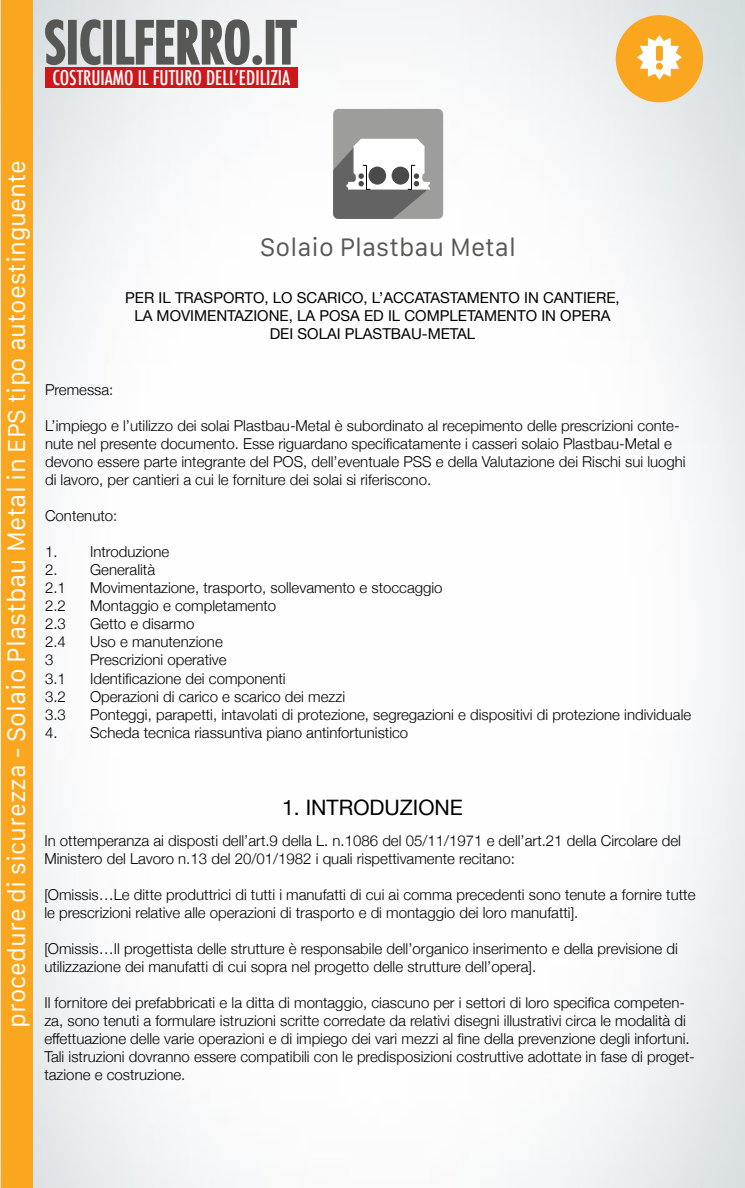
<style>
.page{position:relative;width:745px;height:1188px;background:#fff}
.page>*{position:absolute;margin:0;border:0;box-sizing:border-box;transform-origin:0 0}
.t1{font:26.25px "San Francisco Text";color:#575756}
.t2{font:25.38px "San Francisco Text";color:#fff}
.t3{font:21.25px "Helvetica Neue";color:#000}
.t4{font:500 condensed 19.75px "Futura";color:#fff}
.t5{font:300 15px/18px "Helvetica Neue";color:#000}
.t6{font:15px/18px "Helvetica Neue";color:#000;text-align:center}
.s1{font-size:26.25px}
</style>
<div class="page">
<img style="left:0;top:1px;width:744px;height:1186px">
<div style="left:615px;top:15px;width:87px;height:87px;background:#faa61f;border-radius:50%"></div>
<svg style="left:637px;top:35px;width:44px;height:45px"></svg>
<svg style="left:43px;top:18px;width:255px;height:49px"></svg>
<div style="left:45px;top:67px;width:252px;height:21px;background:#cd171a"></div>
<div style="left:1px;top:1px;width:31px;height:1186px;background:#faa61f"></div>
<div style="left:333px;top:109px;width:110px;height:110px;background:#9d9d9c;border-radius:5px"></div>
<svg style="left:333px;top:139px;width:96px;height:80px"></svg>
<h3 class="t4" style="left:52px;top:65px;width:239px">COSTRUIAMO IL FUTURO DELL’EDILIZIA</h3>
<h2 class="t2" style="left:1px;top:1027px;width:869px;rotate:-90deg">procedure di sicurezza - <span class="s1">Solaio Plastbau Metal</span> in EPS tipo autoestinguente</h2>
<h1 class="t1" style="left:260px;top:230px;width:257px">Solaio Plastbau Metal</h1>
<p class="t6" style="left:125px;top:289px;width:495px">PER IL TRASPORTO, LO SCARICO, L’ACCATASTAMENTO IN CANTIERE,<br>LA MOVIMENTAZIONE, LA POSA ED IL COMPLETAMENTO IN OPERA<br>DEI SOLAI PLASTBAU-METAL</p>
<p class="t5" style="left:45px;top:380px;width:70px">Premessa:</p>
<p class="t5" style="left:45px;top:416px;width:641px">L’impiego e l’utilizzo dei solai Plastbau-Metal è subordinato al recepimento delle prescrizioni conte&shy;nute nel presente documento. Esse riguardano specificatamente i casseri solaio Plastbau-Metal e devono essere parte integrante del POS, dell’eventuale PSS e della Valutazione dei Rischi sui luoghi di lavoro, per cantieri a cui le forniture dei solai si riferiscono.</p>
<p class="t5" style="left:45px;top:506px;width:74px">Contenuto:</p>
<p class="t5" style="left:45px;top:542px;width:126px">1. Introduzione</p>
<p class="t5" style="left:45px;top:560px;width:112px">2. Generalità<br>2.1</p>
<p class="t5" style="left:90px;top:578px;width:354px">Movimentazione, trasporto, sollevamento e stoccaggio</p>
<p class="t5" style="left:45px;top:596px;width:22px">2.2</p>
<p class="t5" style="left:90px;top:596px;width:187px">Montaggio e completamento</p>
<p class="t5" style="left:45px;top:614px;width:22px">2.3</p>
<p class="t5" style="left:90px;top:614px;width:106px">Getto e disarmo</p>
<p class="t5" style="left:45px;top:632px;width:22px">2.4</p>
<p class="t5" style="left:90px;top:632px;width:134px">Uso e manutenzione</p>
<p class="t5" style="left:45px;top:650px;width:10px">3</p>
<p class="t5" style="left:90px;top:650px;width:138px">Prescrizioni operative</p>
<p class="t5" style="left:45px;top:668px;width:22px">3.1</p>
<p class="t5" style="left:90px;top:668px;width:197px">Identificazione dei componenti</p>
<p class="t5" style="left:45px;top:686px;width:22px">3.2</p>
<p class="t5" style="left:90px;top:686px;width:256px">Operazioni di carico e scarico dei mezzi</p>
<p class="t5" style="left:45px;top:704px;width:22px">3.3</p>
<p class="t5" style="left:90px;top:704px;width:602px">Ponteggi, parapetti, intavolati di protezione, segregazioni e dispositivi di protezione individuale</p>
<p class="t5" style="left:45px;top:722px;width:364px">4. Scheda tecnica riassuntiva piano antinfortunistico</p>
<h3 class="t3" style="left:282px;top:791px;width:182px">1. INTRODUZIONE</h3>
<p class="t5" style="left:44px;top:830px;width:637px">In ottemperanza ai disposti dell’art.9 della L. n.1086 del 05/11/1971 e dell’art.21 della Circolare del<br>Ministero del Lavoro n.13 del 20/01/1982 i quali rispettivamente recitano:</p>
<p class="t5" style="left:44px;top:884px;width:652px">[Omissis…Le ditte produttrici di tutti i manufatti di cui ai comma precedenti sono tenute a fornire tutte le prescrizioni relative alle operazioni di trasporto e di montaggio dei loro manufatti].</p>
<p class="t5" style="left:44px;top:938px;width:634px">[Omissis…Il progettista delle strutture è responsabile dell’organico inserimento e della previsione di utilizzazione dei manufatti di cui sopra nel progetto delle strutture dell’opera].</p>
<p class="t5" style="left:44px;top:992px;width:651px">Il fornitore dei prefabbricati e la ditta di montaggio, ciascuno per i settori di loro specifica competen&shy;za, sono tenuti a formulare istruzioni scritte corredate da relativi disegni illustrativi circa le modalità di effettuazione delle varie operazioni e di impiego dei vari mezzi al fine della prevenzione degli infortuni.<br>Tali istruzioni dovranno essere compatibili con le predisposizioni costruttive adottate in fase di proget&shy;tazione e costruzione.</p>
</div>
